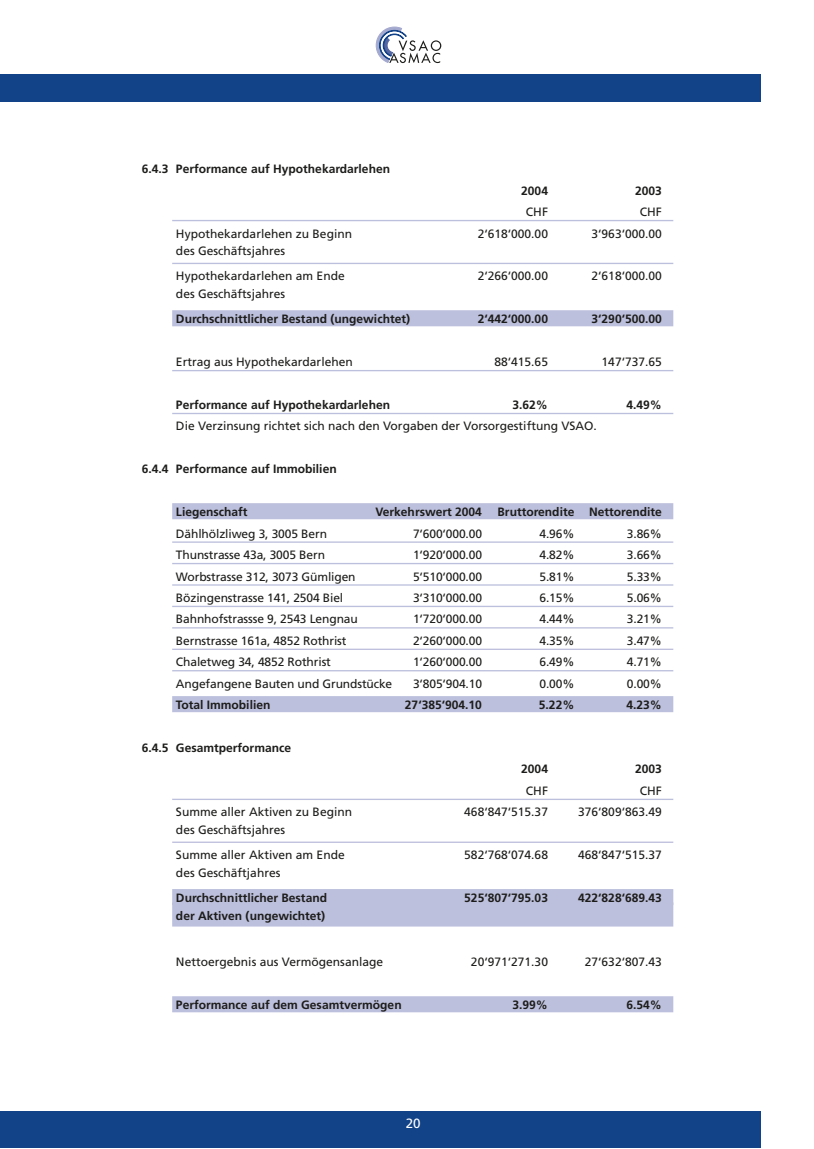
<style>
.page{position:relative;width:814px;height:1149px;background:#fff}
.page>*{position:absolute;margin:0;border:0;box-sizing:border-box;transform-origin:0 0}
.t1{font:13.4px "Frutiger";color:#fff}
.t2{font:12.1px/25.4px "Frutiger";color:#1c1c1a}
.t3{font:700 12.1px "Frutiger";color:#1c1c1a}
</style>
<div class="page">
<svg style="left:376px;top:27px;width:65px;height:36px"></svg>
<div style="left:0;top:74px;width:760px;height:28px;background:#124389"></div>
<div style="left:0;top:1111px;width:760px;height:36px;background:#124389"></div>
<hr style="left:172px;top:220px;width:501px;height:1px;background:#bdc0dd">
<hr style="left:172px;top:263px;width:501px;height:1px;background:#bdc0dd">
<div style="left:172px;top:310px;width:501px;height:16px;background:#bdc0dd"></div>
<hr style="left:172px;top:370px;width:501px;height:1px;background:#bdc0dd">
<hr style="left:172px;top:413px;width:501px;height:1px;background:#bdc0dd">
<div style="left:172px;top:503px;width:501px;height:16px;background:#bdc0dd"></div>
<hr style="left:172px;top:541px;width:501px;height:1px;background:#bdc0dd">
<hr style="left:172px;top:563px;width:501px;height:1px;background:#bdc0dd">
<hr style="left:172px;top:584px;width:501px;height:1px;background:#bdc0dd">
<hr style="left:172px;top:605px;width:501px;height:2px;background:#bdc0dd">
<hr style="left:172px;top:627px;width:501px;height:1px;background:#bdc0dd">
<hr style="left:172px;top:648px;width:501px;height:2px;background:#bdc0dd">
<hr style="left:172px;top:670px;width:501px;height:1px;background:#bdc0dd">
<div style="left:172px;top:696px;width:501px;height:16px;background:#bdc0dd"></div>
<hr style="left:172px;top:798px;width:501px;height:2px;background:#bdc0dd">
<hr style="left:172px;top:841px;width:501px;height:1px;background:#bdc0dd">
<div style="left:172px;top:888px;width:501px;height:17px;background:#bdc0dd"></div>
<div style="left:172px;top:902px;width:501px;height:24px;background:#bdc0dd"></div>
<div style="left:172px;top:996px;width:501px;height:16px;background:#bdc0dd"></div>
<p class="t3" style="left:142px;top:164px;width:250px">6.4.3 Performance auf Hypothekardarlehen</p>
<p class="t3" style="left:521px;top:185px;width:28px">2004</p>
<p class="t3" style="left:635px;top:185px;width:28px">2003</p>
<p class="t2" style="left:526px;top:200px;width:24px">CHF</p>
<p class="t2" style="left:640px;top:200px;width:24px">CHF</p>
<p class="t2" style="left:176px;top:221px;width:178px">Hypothekardarlehen zu Beginn</p>
<p class="t2" style="left:478px;top:221px;width:72px">2‘618‘000.00</p>
<p class="t2" style="left:591px;top:221px;width:72px">3‘963‘000.00</p>
<p class="t2" style="left:176px;top:239px;width:170px">des Geschäftsjahres<br>Hypothekardarlehen am Ende</p>
<p class="t2" style="left:478px;top:264px;width:72px">2‘266‘000.00</p>
<p class="t2" style="left:591px;top:264px;width:72px">2‘618‘000.00</p>
<p class="t2" style="left:176px;top:282px;width:111px">des Geschäftsjahres</p>
<p class="t3" style="left:176px;top:314px;width:236px">Durchschnittlicher Bestand (ungewichtet)</p>
<p class="t3" style="left:478px;top:314px;width:72px">2‘442‘000.00</p>
<p class="t3" style="left:591px;top:314px;width:72px">3‘290‘500.00</p>
<p class="t2" style="left:176px;top:350px;width:178px">Ertrag aus Hypothekardarlehen</p>
<p class="t2" style="left:494px;top:350px;width:55px">88‘415.65</p>
<p class="t2" style="left:601px;top:350px;width:62px">147‘737.65</p>
<p class="t3" style="left:176px;top:400px;width:216px">Performance auf Hypothekardarlehen</p>
<p class="t3" style="left:512px;top:400px;width:37px">3.62%</p>
<p class="t3" style="left:626px;top:400px;width:37px">4.49%</p>
<p class="t2" style="left:176px;top:414px;width:422px">Die Verzinsung richtet sich nach den Vorgaben der Vorsorgestiftung VSAO.</p>
<p class="t3" style="left:142px;top:464px;width:196px">6.4.4 Performance auf Immobilien</p>
<p class="t3" style="left:176px;top:507px;width:73px">Liegenschaft</p>
<p class="t3" style="left:375px;top:507px;width:108px">Verkehrswert 2004</p>
<p class="t3" style="left:497px;top:507px;width:166px">Bruttorendite Nettorendite</p>
<p class="t2" style="left:176px;top:521px;width:153px">Dählhölzliweg 3, 3005 Bern</p>
<p class="t2" style="left:413px;top:521px;width:71px">7‘600‘000.00</p>
<p class="t2" style="left:539px;top:521px;width:37px">4.96%</p>
<p class="t2" style="left:627px;top:521px;width:37px">3.86%</p>
<p class="t2" style="left:176px;top:543px;width:151px">Thunstrasse 43a, 3005 Bern</p>
<p class="t2" style="left:413px;top:543px;width:71px">1‘920‘000.00</p>
<p class="t2" style="left:539px;top:543px;width:37px">4.82%</p>
<p class="t2" style="left:627px;top:543px;width:37px">3.66%</p>
<p class="t2" style="left:176px;top:564px;width:181px">Worbstrasse 312, 3073 Gümligen</p>
<p class="t2" style="left:413px;top:564px;width:71px">5‘510‘000.00</p>
<p class="t2" style="left:539px;top:564px;width:37px">5.81%</p>
<p class="t2" style="left:627px;top:564px;width:37px">5.33%</p>
<p class="t2" style="left:176px;top:586px;width:169px">Bözingenstrasse 141, 2504 Biel</p>
<p class="t2" style="left:413px;top:586px;width:71px">3‘310‘000.00</p>
<p class="t2" style="left:539px;top:586px;width:37px">6.15%</p>
<p class="t2" style="left:627px;top:586px;width:37px">5.06%</p>
<p class="t2" style="left:176px;top:607px;width:183px">Bahnhofstrassse 9, 2543 Lengnau</p>
<p class="t2" style="left:413px;top:607px;width:71px">1‘720‘000.00</p>
<p class="t2" style="left:539px;top:607px;width:37px">4.44%</p>
<p class="t2" style="left:627px;top:607px;width:37px">3.21%</p>
<p class="t2" style="left:176px;top:628px;width:172px">Bernstrasse 161a, 4852 Rothrist</p>
<p class="t2" style="left:413px;top:628px;width:71px">2‘260‘000.00</p>
<p class="t2" style="left:539px;top:628px;width:37px">4.35%</p>
<p class="t2" style="left:627px;top:628px;width:37px">3.47%</p>
<p class="t2" style="left:176px;top:650px;width:156px">Chaletweg 34, 4852 Rothrist</p>
<p class="t2" style="left:413px;top:650px;width:71px">1‘260‘000.00</p>
<p class="t2" style="left:539px;top:650px;width:37px">6.49%</p>
<p class="t2" style="left:627px;top:650px;width:37px">4.71%</p>
<p class="t2" style="left:176px;top:671px;width:218px">Angefangene Bauten und Grundstücke</p>
<p class="t2" style="left:413px;top:671px;width:71px">3‘805‘904.10</p>
<p class="t2" style="left:539px;top:671px;width:37px">0.00%</p>
<p class="t2" style="left:627px;top:671px;width:37px">0.00%</p>
<p class="t3" style="left:176px;top:700px;width:96px">Total Immobilien</p>
<p class="t3" style="left:405px;top:700px;width:79px">27‘385‘904.10</p>
<p class="t3" style="left:539px;top:700px;width:37px">5.22%</p>
<p class="t3" style="left:626px;top:700px;width:37px">4.23%</p>
<p class="t3" style="left:142px;top:742px;width:151px">6.4.5 Gesamtperformance</p>
<p class="t3" style="left:521px;top:764px;width:28px">2004</p>
<p class="t3" style="left:635px;top:764px;width:28px">2003</p>
<p class="t2" style="left:526px;top:778px;width:24px">CHF</p>
<p class="t2" style="left:640px;top:778px;width:24px">CHF</p>
<p class="t2" style="left:176px;top:800px;width:178px">Summe aller Aktiven zu Beginn</p>
<p class="t2" style="left:464px;top:800px;width:85px">468‘847‘515.37</p>
<p class="t2" style="left:578px;top:800px;width:85px">376‘809‘863.49</p>
<p class="t2" style="left:176px;top:817px;width:170px">des Geschäftsjahres<br>Summe aller Aktiven am Ende</p>
<p class="t2" style="left:464px;top:843px;width:85px">582‘768‘074.68</p>
<p class="t2" style="left:578px;top:843px;width:85px">468‘847‘515.37</p>
<p class="t2" style="left:176px;top:860px;width:106px">des Geschäftjahres</p>
<p class="t3" style="left:176px;top:892px;width:153px">Durchschnittlicher Bestand</p>
<p class="t3" style="left:464px;top:892px;width:85px">525‘807‘795.03</p>
<p class="t3" style="left:578px;top:892px;width:85px">422‘828‘689.43</p>
<p class="t3" style="left:176px;top:910px;width:151px">der Aktiven (ungewichtet)</p>
<p class="t2" style="left:176px;top:950px;width:209px">Nettoergebnis aus Vermögensanlage</p>
<p class="t2" style="left:471px;top:950px;width:79px">20‘971‘271.30</p>
<p class="t2" style="left:585px;top:950px;width:79px">27‘632‘807.43</p>
<p class="t3" style="left:176px;top:1000px;width:227px">Performance auf dem Gesamtvermögen</p>
<p class="t3" style="left:512px;top:1000px;width:37px">3.99%</p>
<p class="t3" style="left:626px;top:1000px;width:37px">6.54%</p>
<p class="t1" style="left:406px;top:1117px;width:16px">20</p>
</div>
